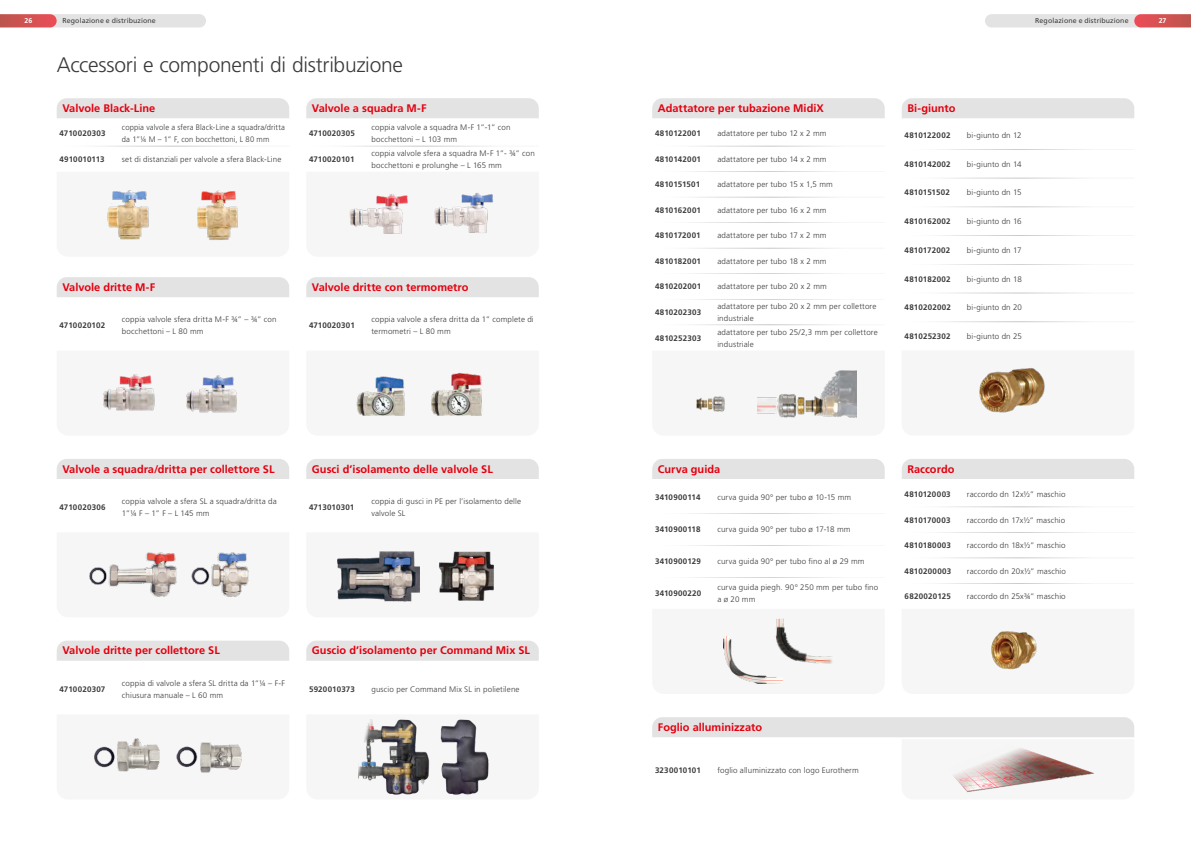
<style>
.page{position:relative;width:1191px;height:842px;background:#fff}
.page>*{position:absolute;margin:0;border:0;box-sizing:border-box;transform-origin:0 0}
.t1{font:300 21px "Frutiger LT Pro";letter-spacing:-.015em;color:#3b3b3b}
.t2{font:700 11px "Frutiger LT Pro";color:#e3000f}
.t3{font:300 8px/12px "Frutiger LT Pro";letter-spacing:.015em;color:#3b3b3b}
.t4{font:700 8px "Frutiger LT Pro";letter-spacing:.02em;color:#3b3b3b}
.t5{font:300 8px/12px "Frutiger LT Pro";letter-spacing:.015em;color:#3b3b3b;scale:.95 1}
.t6{font:7px "Frutiger LT Pro";letter-spacing:.015em;color:#3b3b3b}
.t7{font:700 7px "Frutiger LT Pro";color:#fff}
</style>
<div class="page">
<svg style="left:0;top:14px;width:206px;height:13px"></svg>
<svg style="left:985px;top:14px;width:206px;height:13px"></svg>
<div style="left:57px;top:98px;width:232px;height:20px;background:#e3e3e3"></div>
<div style="left:57px;top:277px;width:232px;height:20px;background:#e3e3e3"></div>
<div style="left:57px;top:459px;width:232px;height:20px;background:#e3e3e3"></div>
<div style="left:57px;top:641px;width:232px;height:20px;background:#e3e3e3"></div>
<div style="left:306px;top:641px;width:233px;height:20px;background:#e3e3e3"></div>
<div style="left:652px;top:717px;width:482px;height:20px;background:#e3e3e3"></div>
<div style="left:306px;top:459px;width:233px;height:20px;background:#e3e3e3"></div>
<div style="left:306px;top:277px;width:233px;height:20px;background:#e3e3e3"></div>
<div style="left:306px;top:98px;width:233px;height:20px;background:#e3e3e3"></div>
<img style="left:197px;top:190px;width:41px;height:51px">
<img style="left:107px;top:190px;width:42px;height:50px">
<img style="left:349px;top:193px;width:59px;height:41px">
<img style="left:434px;top:192px;width:60px;height:42px">
<img style="left:103px;top:374px;width:52px;height:37px">
<img style="left:186px;top:375px;width:51px;height:38px">
<img style="left:431px;top:372px;width:52px;height:44px">
<img style="left:356px;top:376px;width:49px;height:40px">
<img style="left:337px;top:551px;width:82px;height:51px">
<img style="left:439px;top:551px;width:56px;height:50px">
<img style="left:89px;top:552px;width:81px;height:45px">
<img style="left:170px;top:552px;width:79px;height:45px">
<img style="left:93px;top:738px;width:149px;height:35px">
<img style="left:359px;top:719px;width:71px;height:76px">
<img style="left:440px;top:719px;width:49px;height:76px">
<div style="left:902px;top:459px;width:232px;height:20px;background:#e3e3e3"></div>
<div style="left:652px;top:459px;width:232px;height:20px;background:#e3e3e3"></div>
<div style="left:902px;top:98px;width:232px;height:20px;background:#e3e3e3"></div>
<img style="left:979px;top:367px;width:66px;height:46px">
<img style="left:991px;top:631px;width:46px;height:39px">
<div style="left:652px;top:98px;width:232px;height:20px;background:#e3e3e3"></div>
<img style="left:757px;top:370px;width:99px;height:48px">
<img style="left:696px;top:396px;width:29px;height:16px">
<img style="left:775px;top:618px;width:58px;height:46px">
<img style="left:724px;top:636px;width:58px;height:48px">
<img style="left:926px;top:725px;width:184px;height:68px">
<p class="t7" style="left:24px;top:17px;width:9px">26</p>
<p class="t6" style="left:62px;top:17px;width:95px">Regolazione e distribuzione</p>
<p class="t6" style="left:1035px;top:17px;width:95px">Regolazione e distribuzione</p>
<p class="t7" style="left:1158px;top:17px;width:9px">27</p>
<h1 class="t1" style="left:57px;top:53px;width:348px">Accessori e componenti di distribuzione</h1>
<h2 class="t2" style="left:62px;top:102px;width:94px">Valvole Black-Line</h2>
<p class="t4" style="left:60px;top:129px;width:47px">4710020303</p>
<p class="t5" style="left:122px;top:122px;width:173px">coppia valvole a sfera Black-Line a squadra/dritta da 1”¼ M – 1” F, con bocchettoni, L 80 mm</p>
<p class="t4" style="left:60px;top:154px;width:46px">4910010113</p>
<p class="t3" style="left:122px;top:153px;width:161px">set di distanziali per valvole a sfera Black-Line</p>
<h2 class="t2" style="left:312px;top:102px;width:116px">Valvole a squadra M-F</h2>
<p class="t4" style="left:309px;top:129px;width:48px">4710020305</p>
<p class="t3" style="left:371px;top:122px;width:141px">coppia valvole a squadra M-F 1”-1” con bocchettoni – L 103 mm</p>
<p class="t4" style="left:309px;top:154px;width:47px">4710020101</p>
<p class="t3" style="left:371px;top:147px;width:165px">coppia valvole sfera a squadra M-F 1”- ¾” con bocchettoni e prolunghe – L 165 mm</p>
<h2 class="t2" style="left:658px;top:102px;width:167px">Adattatore per tubazione MidiX</h2>
<p class="t4" style="left:655px;top:129px;width:47px">4810122001</p>
<p class="t3" style="left:717px;top:128px;width:111px">adattatore per tubo 12 x 2 mm</p>
<p class="t4" style="left:655px;top:154px;width:47px">4810142001</p>
<p class="t3" style="left:717px;top:153px;width:111px">adattatore per tubo 14 x 2 mm</p>
<p class="t4" style="left:655px;top:180px;width:47px">4810151501</p>
<p class="t3" style="left:717px;top:179px;width:117px">adattatore per tubo 15 x 1,5 mm</p>
<p class="t4" style="left:655px;top:205px;width:47px">4810162001</p>
<p class="t3" style="left:717px;top:204px;width:111px">adattatore per tubo 16 x 2 mm</p>
<p class="t4" style="left:655px;top:231px;width:47px">4810172001</p>
<p class="t3" style="left:717px;top:230px;width:111px">adattatore per tubo 17 x 2 mm</p>
<p class="t4" style="left:655px;top:256px;width:48px">4810182001</p>
<p class="t3" style="left:717px;top:255px;width:111px">adattatore per tubo 18 x 2 mm</p>
<p class="t4" style="left:655px;top:282px;width:48px">4810202001</p>
<p class="t3" style="left:717px;top:281px;width:111px">adattatore per tubo 20 x 2 mm</p>
<p class="t4" style="left:655px;top:307px;width:48px">4810202303</p>
<p class="t3" style="left:717px;top:300px;width:160px">adattatore per tubo 20 x 2 mm per collettore industriale</p>
<p class="t4" style="left:655px;top:333px;width:48px">4810252303</p>
<p class="t3" style="left:717px;top:326px;width:162px">adattatore per tubo 25/2,3 mm per collettore industriale</p>
<h2 class="t2" style="left:907px;top:102px;width:50px">Bi-giunto</h2>
<p class="t4" style="left:904px;top:130px;width:47px">4810122002</p>
<p class="t3" style="left:967px;top:129px;width:56px">bi-giunto dn 12</p>
<p class="t4" style="left:904px;top:159px;width:48px">4810142002</p>
<p class="t3" style="left:967px;top:158px;width:56px">bi-giunto dn 14</p>
<p class="t4" style="left:904px;top:188px;width:47px">4810151502</p>
<p class="t3" style="left:967px;top:187px;width:56px">bi-giunto dn 15</p>
<p class="t4" style="left:904px;top:217px;width:48px">4810162002</p>
<p class="t3" style="left:967px;top:215px;width:56px">bi-giunto dn 16</p>
<p class="t4" style="left:904px;top:245px;width:47px">4810172002</p>
<p class="t3" style="left:967px;top:244px;width:56px">bi-giunto dn 17</p>
<p class="t4" style="left:904px;top:274px;width:48px">4810182002</p>
<p class="t3" style="left:967px;top:273px;width:56px">bi-giunto dn 18</p>
<p class="t4" style="left:904px;top:303px;width:48px">4810202002</p>
<p class="t3" style="left:967px;top:302px;width:57px">bi-giunto dn 20</p>
<p class="t4" style="left:904px;top:332px;width:48px">4810252302</p>
<p class="t3" style="left:967px;top:330px;width:57px">bi-giunto dn 25</p>
<h2 class="t2" style="left:62px;top:281px;width:94px">Valvole dritte M-F</h2>
<p class="t4" style="left:60px;top:320px;width:47px">4710020102</p>
<p class="t3" style="left:122px;top:313px;width:156px">coppia valvole sfera dritta M-F ¾” – ¾” con bocchettoni – L 80 mm</p>
<h2 class="t2" style="left:312px;top:281px;width:158px">Valvole dritte con termometro</h2>
<p class="t4" style="left:309px;top:320px;width:47px">4710020301</p>
<p class="t3" style="left:371px;top:313px;width:164px">coppia valvole a sfera dritta da 1” complete di termometri – L 80 mm</p>
<h2 class="t2" style="left:62px;top:462px;width:214px">Valvole a squadra/dritta per collettore SL</h2>
<p class="t4" style="left:60px;top:502px;width:48px">4710020306</p>
<p class="t3" style="left:122px;top:495px;width:156px">coppia valvole a sfera SL a squadra/dritta da<br>1”¼ F – 1” F – L 145 mm</p>
<h2 class="t2" style="left:312px;top:462px;width:182px">Gusci d’isolamento delle valvole SL</h2>
<p class="t4" style="left:309px;top:502px;width:47px">4713010301</p>
<p class="t3" style="left:371px;top:495px;width:151px">coppia di gusci in PE per l’isolamento delle valvole SL</p>
<h2 class="t2" style="left:62px;top:644px;width:159px">Valvole dritte per collettore SL</h2>
<p class="t4" style="left:60px;top:684px;width:47px">4710020307</p>
<p class="t3" style="left:122px;top:677px;width:165px">coppia di valvole a sfera SL dritta da 1”¼ – F-F chiusura manuale – L 60 mm</p>
<h2 class="t2" style="left:312px;top:644px;width:220px">Guscio d’isolamento per Command Mix SL</h2>
<p class="t4" style="left:309px;top:684px;width:47px">5920010373</p>
<p class="t3" style="left:371px;top:683px;width:150px">guscio per Command Mix SL in polietilene</p>
<h2 class="t2" style="left:658px;top:462px;width:64px">Curva guida</h2>
<p class="t4" style="left:655px;top:493px;width:47px">3410900114</p>
<p class="t3" style="left:717px;top:492px;width:135px">curva guida 90° per tubo ø 10-15 mm</p>
<p class="t4" style="left:655px;top:525px;width:47px">3410900118</p>
<p class="t3" style="left:717px;top:524px;width:135px">curva guida 90° per tubo ø 17-18 mm</p>
<p class="t4" style="left:655px;top:557px;width:47px">3410900129</p>
<p class="t3" style="left:717px;top:555px;width:148px">curva guida 90° per tubo fino al ø 29 mm</p>
<p class="t4" style="left:655px;top:589px;width:48px">3410900220</p>
<p class="t3" style="left:717px;top:581px;width:162px">curva guida piegh. 90° 250 mm per tubo fino a ø 20 mm</p>
<h2 class="t2" style="left:907px;top:462px;width:49px">Raccordo</h2>
<p class="t4" style="left:904px;top:489px;width:48px">4810120003</p>
<p class="t3" style="left:967px;top:488px;width:100px">raccordo dn 12x½” maschio</p>
<p class="t4" style="left:904px;top:515px;width:47px">4810170003</p>
<p class="t3" style="left:967px;top:514px;width:100px">raccordo dn 17x½” maschio</p>
<p class="t4" style="left:904px;top:540px;width:48px">4810180003</p>
<p class="t3" style="left:967px;top:539px;width:100px">raccordo dn 18x½” maschio</p>
<p class="t4" style="left:904px;top:566px;width:48px">4810200003</p>
<p class="t3" style="left:967px;top:565px;width:100px">raccordo dn 20x½” maschio</p>
<p class="t4" style="left:904px;top:592px;width:48px">6820020125</p>
<p class="t3" style="left:967px;top:590px;width:100px">raccordo dn 25x¾” maschio</p>
<h2 class="t2" style="left:658px;top:721px;width:106px">Foglio alluminizzato</h2>
<p class="t4" style="left:655px;top:765px;width:47px">3230010101</p>
<p class="t3" style="left:717px;top:764px;width:143px">foglio alluminizzato con logo Eurotherm</p>
</div>
